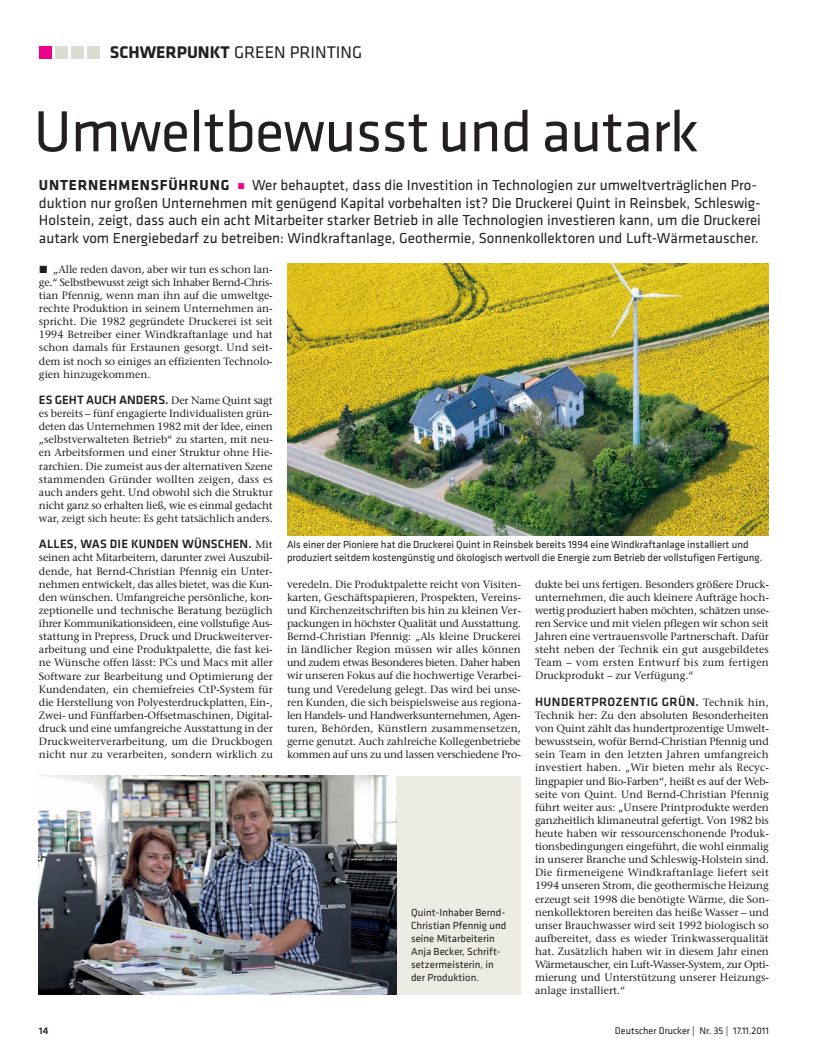
<style>
.page{position:relative;width:815px;height:1063px;background:#fff}
.page>*{position:absolute;margin:0;border:0;box-sizing:border-box;transform-origin:0 0}
.t1{font:60px "Klavika Basic";letter-spacing:-.01em;color:#231f20}
.t2{font:17.5px "Klavika Basic";color:#231f20}
.t3{font:15px/17.5px "Klavika Basic";color:#231f20}
.t4{font:500 12.5px "Klavika Basic";letter-spacing:.01em;color:#231f20}
.t5{font:500 12.5px "Klavika Basic";letter-spacing:.035em;color:#231f20}
.t6{font:500 10.62px/13.1px "Stone Serif Std";color:#231f20;text-align:justify}
.t7{font:10.62px/13.1px "Klavika Basic";color:#231f20}
.t8{font:10px "Klavika Basic";color:#231f20}
.t9{font:500 10px "Klavika Basic";color:#231f20}
.s1{font-weight:700}
.s2{font-family:"The Sans Extra Bold Expert";font-size:8.75px;color:#ed028c}
.s3{font-family:"The Sans Extra Bold Expert";font-weight:400}
.s4{font-family:"Stone Serif Std";font-size:10.62px}
</style>
<div class="page">
<div style="left:39px;top:46px;width:12px;height:12px;background:#ed028c"></div>
<div style="left:55px;top:46px;width:12px;height:12px;background:#dcdcd0"></div>
<div style="left:71px;top:46px;width:12px;height:12px;background:#dcdcd0"></div>
<div style="left:87px;top:46px;width:12px;height:12px;background:#dcdcd0"></div>
<img style="left:287px;top:264px;width:482px;height:271px">
<div style="left:39px;top:776px;width:482px;height:219px;background:#ecece3"></div>
<img style="left:39px;top:776px;width:358px;height:219px">
<h2 class="t2" style="left:110px;top:46px;width:254px"><span class="s1">SCHWERPUNKT</span> GREEN PRINTING</h2>
<h1 class="t1" style="left:34px;top:109px;width:666px">Umweltbewusst und autark</h1>
<p class="t3" style="left:39px;top:178px;width:723px"><span class="s1">UNTERNEHMENSFÜHRUNG</span> <span class="s2">ó</span> Wer behauptet, dass die Investition in Technologien zur umweltverträglichen Pro - duktion nur großen Unternehmen mit genügend Kapital vorbehalten ist? Die Druckerei Quint in Reinsbek, Schleswig-Holstein, zeigt, dass auch ein acht Mitarbeiter starker Betrieb in alle Technologien investieren kann, um die Druckerei autark vom Energiebedarf zu betreiben: Windkraftanlage, Geothermie, Sonnenkollektoren und Luft-Wärmetauscher.</p>
<p class="t6" style="left:39px;top:264px;width:235px"><span class="s3">ó</span> „Alle reden davon, aber wir tun es schon lan&shy;ge.“ Selbstbewusst zeigt sich Inhaber Bernd-Chris&shy;tian Pfennig, wenn man ihn auf die umweltge&shy;rechte Produktion in seinem Unternehmen an - spricht. Die 1982 gegründete Druckerei ist seit 1994 Betreiber einer Windkraftanlage und hat schon damals für Erstaunen gesorgt. Und seit&shy;dem ist noch so einiges an effizienten Technolo&shy;gien hinzugekommen.</p>
<p class="t4" style="left:39px;top:392px;width:235px">ES GEHT AUCH ANDERS. <span class="s4">Der Name Quint sagt</span></p>
<p class="t6" style="left:39px;top:408px;width:235px">es bereits – fünf engagierte Individualisten grün&shy;deten das Unternehmen 1982 mit der Idee, einen „selbstverwalteten Betrieb“ zu starten, mit neu&shy;en Arbeitsformen und einer Struktur ohne Hie&shy;rarchien. Die zumeist aus der alternativen Szene stammenden Gründer wollten zeigen, dass es auch anders geht. Und obwohl sich die Struktur nicht ganz so erhalten ließ, wie es einmal gedacht war, zeigt sich heute: Es geht tatsächlich anders.</p>
<p class="t4" style="left:39px;top:537px;width:235px">ALLES, WAS DIE KUNDEN WÜNSCHEN. <span class="s4">Mit</span></p>
<p class="t6" style="left:39px;top:552px;width:235px">seinen acht Mitarbeitern, darunter zwei Auszubil&shy;dende, hat Bernd-Christian Pfennig ein Unter&shy;nehmen entwickelt, das alles bietet, was die Kun&shy;den wünschen. Umfangreiche persönliche, kon&shy;zeptionelle und technische Beratung bezüglich ihrer Kommunikationsideen, eine vollstufige Aus&shy;stattung in Prepress, Druck und Druckweiterver&shy;arbeitung und eine Produktpalette, die fast kei&shy;ne Wünsche offen lässt: PCs und Macs mit aller Software zur Bearbeitung und Optimierung der Kundendaten, ein chemiefreies CtP-System für die Herstellung von Polyesterdruckplatten, Ein-, Zwei- und Fünffarben-Offsetmaschinen, Digital&shy;druck und eine umfangreiche Ausstattung in der Druckweiterverarbeitung, um die Druckbogen nicht nur zu verarbeiten, sondern wirklich zu</p>
<p class="t7" style="left:287px;top:539px;width:477px">Als einer der Pioniere hat die Druckerei Quint in Reinsbek bereits 1994 eine Windkraftanlage installiert und produziert seitdem kostengünstig und ökologisch wertvoll die Energie zum Betrieb der vollstufigen Fertigung.</p>
<p class="t6" style="left:287px;top:578px;width:235px">veredeln. Die Produktpalette reicht von Visiten&shy;karten, Geschäftspapieren, Prospekten, Vereins&shy;und Kirchenzeitschriften bis hin zu kleinen Ver&shy;packungen in höchster Qualität und Ausstattung.<br>Bernd-Christian Pfennig: „Als kleine Druckerei in ländlicher Region müssen wir alles können und zudem etwas Besonderes bieten. Daher haben wir unseren Fokus auf die hochwertige Verarbei&shy;tung und Veredelung gelegt. Das wird bei unse&shy;ren Kunden, die sich beispielsweise aus regiona&shy;len Handels- und Handwerksunternehmen, Agen&shy;turen, Behörden, Künstlern zusammensetzen, gerne genutzt. Auch zahlreiche Kollegenbetriebe kommen auf uns zu und lassen verschiedene Pro-</p>
<p class="t6" style="left:535px;top:578px;width:235px">dukte bei uns fertigen. Besonders größere Druck&shy;unternehmen, die auch kleinere Aufträge hoch&shy;wertig produziert haben möchten, schätzen unse&shy;ren Service und mit vielen pflegen wir schon seit Jahren eine vertrauensvolle Partnerschaft. Dafür steht neben der Technik ein gut ausgebildetes Team – vom ersten Entwurf bis zum fertigen Druckprodukt – zur Verfügung.“</p>
<p class="t5" style="left:535px;top:694px;width:235px">HUNDERTPROZENTIG GRÜN. <span class="s4">Technik hin,</span></p>
<p class="t6" style="left:535px;top:710px;width:235px">Technik her: Zu den absoluten Besonderheiten von Quint zählt das hundertprozentige Umwelt&shy;bewusstsein, wofür Bernd-Christian Pfennig und sein Team in den letzten Jahren umfangreich investiert haben. „Wir bieten mehr als Recyc&shy;lingpapier und Bio-Farben“, heißt es auf der Web&shy;seite von Quint. Und Bernd-Christian Pfennig führt weiter aus: „Unsere Printprodukte werden ganzheitlich klimaneutral gefertigt. Von 1982 bis heute haben wir ressourcenschonende Produk - tionsbedingungen eingeführt, die wohl einmalig in unserer Branche und Schleswig-Holstein sind.<br>Die firmeneigene Windkraftanlage liefert seit 1994 unseren Strom, die geothermische Heizung erzeugt seit 1998 die benötigte Wärme, die Son&shy;nenkollektoren bereiten das heiße Wasser – und unser Brauchwasser wird seit 1992 biologisch so aufbereitet, dass es wieder Trinkwasserqualität hat. Zusätzlich haben wir in diesem Jahr einen Wärmetauscher, ein Luft-Wasser-System, zur Opti&shy;mierung und Unterstützung unserer Heizungs&shy;anlage installiert.“</p>
<p class="t7" style="left:411px;top:907px;width:97px">Quint-Inhaber Bernd-<br>Christian Pfennig und seine Mitarbeiterin<br>Anja Becker, Schrift&shy;setzermeisterin, in der Produktion.</p>
<p class="t9" style="left:39px;top:1025px;width:11px">14</p>
<p class="t8" style="left:615px;top:1027px;width:155px">Deutscher Drucker | Nr. 35 | 17.11.2011</p>
</div>
